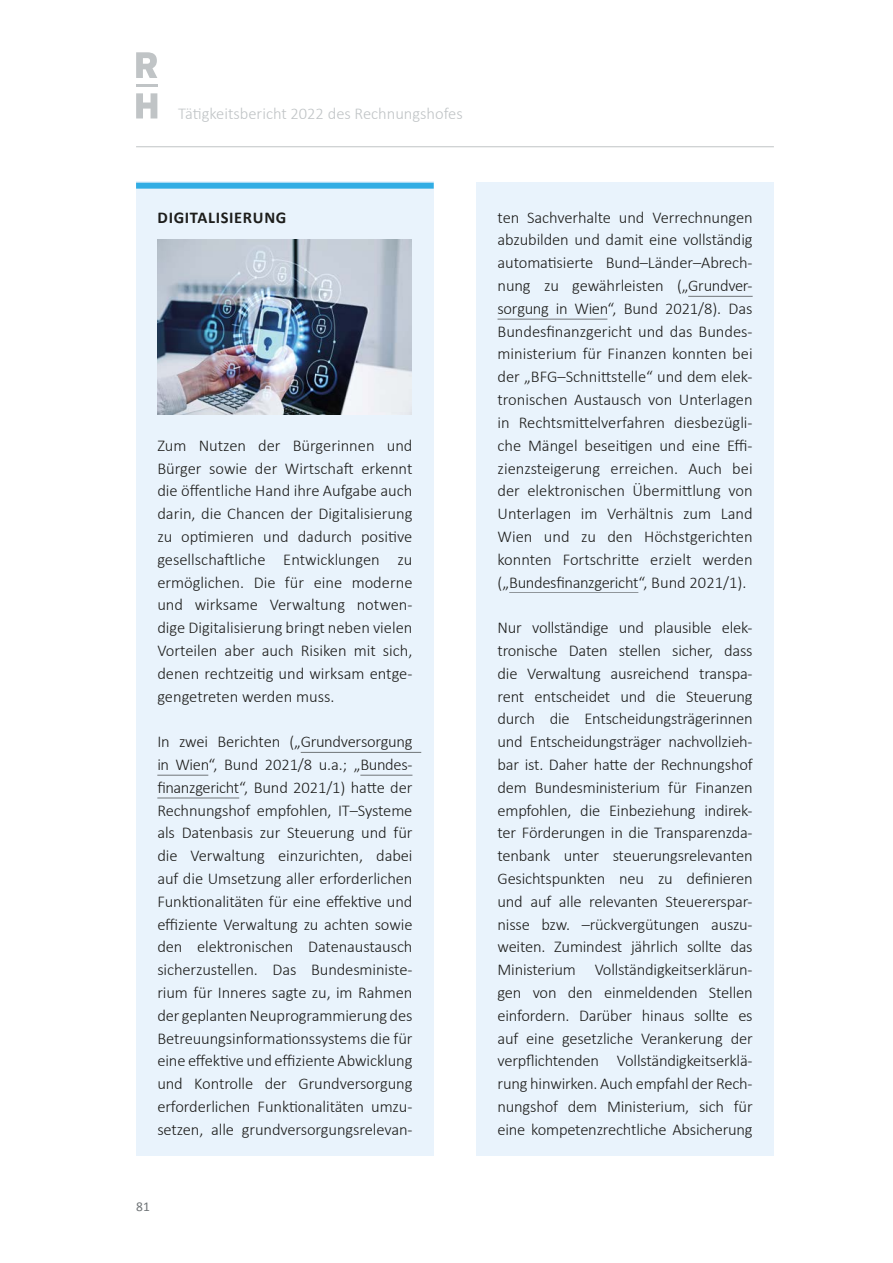
<style>
.page{position:relative;width:893px;height:1263px;background:#fff}
.page>*{position:absolute;margin:0;border:0;box-sizing:border-box;transform-origin:0 0}
.Empfehlungsbox_Empfehlungsbox_Aufzählung{font:300 16.5px/22.8px "Calibri";letter-spacing:-.01em;color:#1d1d1b;text-align:justify}
.t1{font:300 16.5px "Calibri";color:#c0c4c6}
.Empfehlungsbox_Empfehlungsbox_Headline{font:700 16.5px "Calibri";letter-spacing:.04em;color:#1d1d1b}
.t2{font:13.5px "Calibri";color:#707578}
.s1{font-family:"Calibri Light 2";font-weight:400}
</style>
<div class="page">
<hr style="left:136px;top:146px;width:638px;height:1px;background:#c0c4c6">
<svg style="left:136px;top:93px;width:21px;height:25px"></svg>
<svg style="left:136px;top:52px;width:21px;height:26px"></svg>
<hr style="left:136px;top:84px;width:21px;height:3px;background:#c0c4c6">
<div style="left:136px;top:181px;width:298px;height:50px;background:#e9f3fc"></div>
<div style="left:136px;top:183px;width:298px;height:6px;background:#31ade4"></div>
<div style="left:136px;top:229px;width:298px;height:154px;background:#e9f3fc"></div>
<div style="left:136px;top:279px;width:298px;height:153px;background:#e9f3fc"></div>
<div style="left:136px;top:411px;width:298px;height:312px;background:#e9f3fc"></div>
<div style="left:136px;top:707px;width:298px;height:449px;background:#e9f3fc"></div>
<hr style="left:301px;top:752px;width:120px;height:1px;background:#707578">
<hr style="left:157px;top:775px;width:51px;height:1px;background:#707578">
<hr style="left:360px;top:775px;width:52px;height:1px;background:#707578">
<hr style="left:157px;top:798px;width:82px;height:1px;background:#707578">
<img style="left:157px;top:239px;width:255px;height:175px">
<div style="left:476px;top:183px;width:298px;height:426px;background:#e9f3fc"></div>
<hr style="left:688px;top:296px;width:65px;height:1px;background:#707578">
<hr style="left:497px;top:319px;width:110px;height:1px;background:#707578">
<hr style="left:509px;top:592px;width:129px;height:1px;background:#707578">
<div style="left:476px;top:593px;width:298px;height:563px;background:#e9f3fc"></div>
<p class="t1" style="left:178px;top:103px;width:286px">Tätigkeitsbericht 2022 des Rechnungshofes</p>
<p class="Empfehlungsbox_Empfehlungsbox_Headline" style="left:158px;top:207px;width:130px">DIGITALISIERUNG</p>
<p class="Empfehlungsbox_Empfehlungsbox_Aufzählung" style="left:157px;top:434px;width:257px">Zum Nutzen der Bürgerinnen und Bürger sowie der Wirtschaft erkennt die öffentliche Hand ihre Aufgabe auch darin, die Chancen der Digitalisierung zu optimieren und dadurch positive gesellschaftliche Entwicklungen zu ermöglichen. Die für eine moderne und wirksame Verwaltung notwen&shy;dige Digitalisierung bringt neben vielen Vorteilen aber auch Risiken mit sich, denen rechtzeitig und wirksam entge&shy;gengetreten werden muss.</p>
<p class="Empfehlungsbox_Empfehlungsbox_Aufzählung" style="left:157px;top:730px;width:257px">In zwei Berichten („Grundversorgung in Wien“, Bund 2021/8 u.a.; „Bundes&shy;finanzgericht“, Bund 2021/1) hatte der Rechnungshof empfohlen, IT–Systeme als Datenbasis zur Steuerung und für die Verwaltung einzurichten, dabei auf die Umsetzung aller erforderlichen Funktionalitäten für eine effektive und effiziente Verwaltung zu achten sowie den elektronischen Datenaustausch sicherzustellen. Das Bundesministe&shy;rium für Inneres sagte zu, im Rahmen der geplanten Neuprogrammierung des Betreuungsinformationssystems die für eine effektive und effiziente Abwicklung und Kontrolle der Grundversorgung erforderlichen Funktionalitäten umzu&shy;setzen, alle grundversorgungsrelevan<span class="s1">-</span></p>
<p class="t2" style="left:136px;top:1198px;width:15px">81</p>
<p class="Empfehlungsbox_Empfehlungsbox_Aufzählung" style="left:497px;top:206px;width:257px">ten Sachverhalte und Verrechnungen abzubilden und damit eine vollständig automatisierte Bund–Länder–Abrech&shy;nung zu gewährleisten („Grundver&shy;sorgung in Wien“, Bund 2021/8). Das Bundesfinanzgericht und das Bundes&shy;ministerium für Finanzen konnten bei der „BFG–Schnittstelle“ und dem elek&shy;tronischen Austausch von Unterlagen in Rechtsmittelverfahren diesbezügli&shy;che Mängel beseitigen und eine Effi&shy;zienzsteigerung erreichen. Auch bei der elektronischen Übermittlung von Unterlagen im Verhältnis zum Land Wien und zu den Höchstgerichten konnten Fortschritte erzielt werden („Bundesfinanzgericht“, Bund 2021/1).</p>
<p class="Empfehlungsbox_Empfehlungsbox_Aufzählung" style="left:497px;top:616px;width:257px">Nur vollständige und plausible elek&shy;tronische Daten stellen sicher, dass die Verwaltung ausreichend transpa&shy;rent entscheidet und die Steuerung durch die Entscheidungsträgerinnen und Entscheidungsträger nachvollzieh&shy;bar ist. Daher hatte der Rechnungshof dem Bundesministerium für Finanzen empfohlen, die Einbeziehung indirek&shy;ter Förderungen in die Transparenzda&shy;tenbank unter steuerungsrelevanten Gesichtspunkten neu zu definieren und auf alle relevanten Steuererspar&shy;nisse bzw. –rückvergütungen auszu&shy;weiten. Zumindest jährlich sollte das Ministerium Vollständigkeitserklärun&shy;gen von den einmeldenden Stellen einfordern. Darüber hinaus sollte es auf eine gesetzliche Verankerung der verpflichtenden Vollständigkeitserklä&shy;rung hinwirken. Auch empfahl der Rech&shy;nungshof dem Ministerium, sich für eine kompetenzrechtliche Absicherung</p>
</div>
